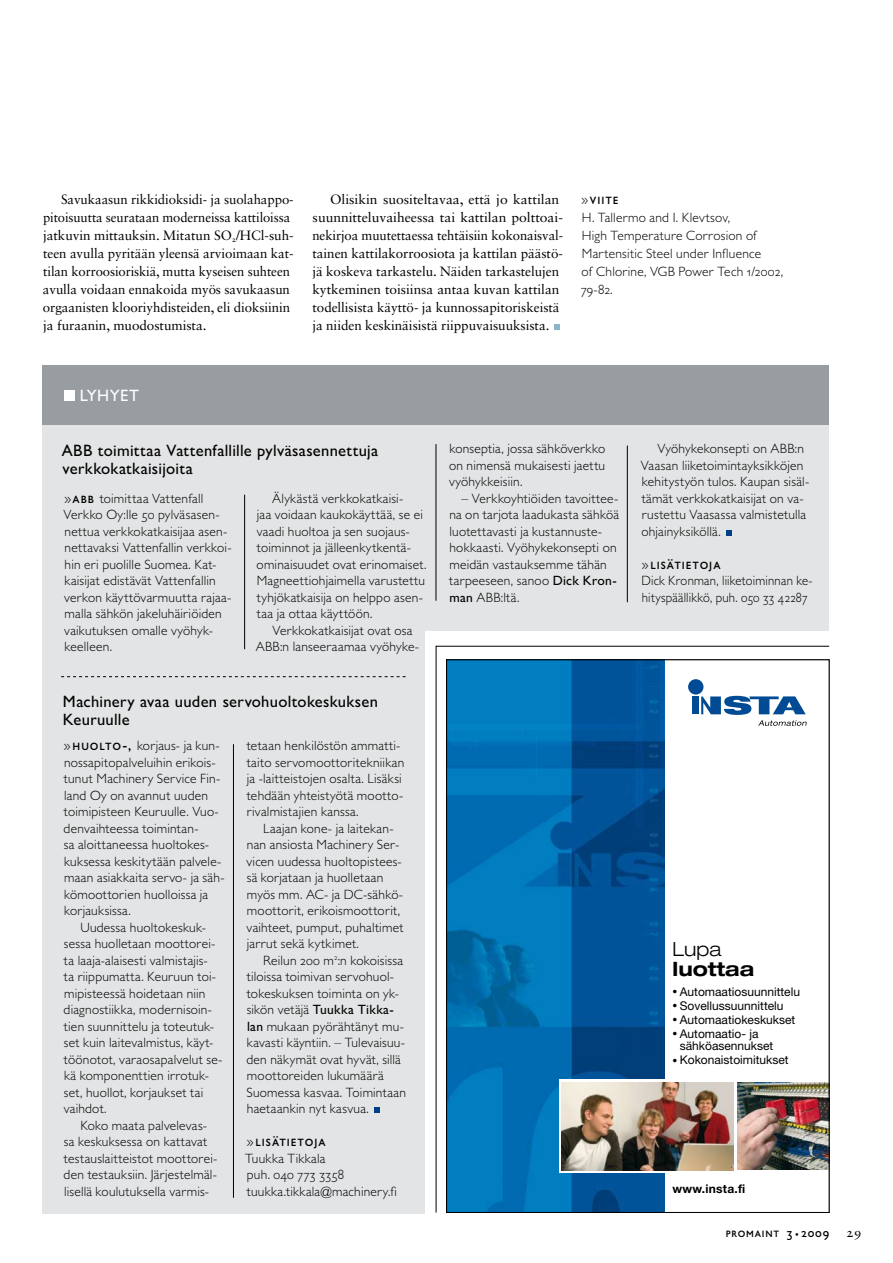
<style>
.page{position:relative;width:893px;height:1263px;background:#fff}
.page>*{position:absolute;margin:0;border:0;box-sizing:border-box;transform-origin:0 0}
.t1{font:700 expanded 19.5px "Helvetica Neue";color:#000}
.t2{font:300 expanded 19.5px "Helvetica Neue";color:#000}
.t3{font:500 16.5px/18px "Gill Sans MT Std";letter-spacing:.02em;color:#000}
.t4{font:500 16.5px "Gill Sans MT Std";letter-spacing:.185em;color:#fff}
.t5{font:500 15px "Gill Sans MT Std";letter-spacing:.065em;color:#000}
.t6{font:300 13.5px/16.5px "Gill Sans MT Std";letter-spacing:.025em;color:#000}
.t7{font:13.5px/18px "Sabon LT Std";letter-spacing:-.005em;color:#000}
.t8{font:300 13.5px/16.5px "Gill Sans MT Std";letter-spacing:.025em;color:#000;scale:.95 1}
.t9{font:500 13.2px "Gill Sans MT Std";letter-spacing:.06em;color:#000}
.t10{font:12px/12px "Helvetica Neue";color:#000}
.t11{font:700 12px "Helvetica Neue";letter-spacing:.02em;color:#000}
.s1{font-weight:300;font-size:13.5px}
.s2{font-weight:500;font-size:15px}
.s3{font-weight:500}
.s4{font-size:9.75px}
.s5{font-size:10.5px}
</style>
<div class="page">
<div style="left:42px;top:611px;width:383px;height:603px;background:#e3e4e5"></div>
<svg style="left:554px;top:324px;width:6px;height:6px"></svg>
<svg style="left:436px;top:646px;width:394px;height:567px"></svg>
<div style="left:688px;top:679px;width:15px;height:15px;background:#004b93;border-radius:50%"></div>
<div style="left:692px;top:696px;width:7px;height:18px;background:#004b93"></div>
<svg style="left:701px;top:696px;width:106px;height:30px"></svg>
<img style="left:448px;top:662px;width:216px;height:548px">
<svg style="left:559px;top:1079px;width:268px;height:94px"></svg>
<img style="left:562px;top:1083px;width:171px;height:87px">
<img style="left:737px;top:1082px;width:90px;height:88px">
<div style="left:43px;top:375px;width:786px;height:255px;background:#e3e4e5"></div>
<svg style="left:726px;top:530px;width:6px;height:6px"></svg>
<hr style="left:627px;top:446px;width:1px;height:156px;background:#000">
<hr style="left:436px;top:444px;width:1px;height:157px;background:#000">
<hr style="left:244px;top:495px;width:1px;height:154px;background:#000">
<hr style="left:233px;top:744px;width:1px;height:454px;background:#000">
<svg style="left:374px;top:1107px;width:6px;height:6px"></svg>
<div style="left:43px;top:365px;width:786px;height:60px;background:#989da1"></div>
<div style="left:64px;top:390px;width:10px;height:11px;background:#fff"></div>
<svg style="left:61px;top:676px;width:345px;height:1px"></svg>
<p class="t7" style="left:43px;top:191px;width:252px;text-indent:18px">Savukaasun rikkidioksidi- ja suolahappo&shy;pitoisuutta seurataan moderneissa kattiloissa jatkuvin mittauksin. Mitatun SO<sub>2</sub>/HCl-suh&shy;teen avulla pyritään yleensä arvioimaan kat&shy;tilan korroosioriskiä, mutta kyseisen suhteen avulla voidaan ennakoida myös savukaasun orgaanisten klooriyhdisteiden, eli dioksiinin ja furaanin, muodostumista.</p>
<p class="t7" style="left:312px;top:191px;width:252px;text-indent:18px">Olisikin suositeltavaa, että jo kattilan suunnitteluvaiheessa tai kattilan polttoai&shy;nekirjoa muutettaessa tehtäisiin kokonaisval&shy;tainen kattilakorroosiota ja kattilan päästö&shy;jä koskeva tarkastelu. Näiden tarkastelujen kytkeminen toisiinsa antaa kuvan kattilan todellisista käyttö- ja kunnossapitoriskeistä ja niiden keskinäisistä riippuvaisuuksista.</p>
<p class="t5" style="left:581px;top:190px;width:38px"><span class="s1">»</span>Viite</p>
<p class="t6" style="left:581px;top:209px;width:204px;line-height:18px">H . Tallermo and I . Klevtsov,<br>H igh Temperature Corrosion of<br>Martensitic Steel under I nfluence<br>of Chlorine, VGB Power Tech 1/2002,<br>79-82.</p>
<p class="t4" style="left:80px;top:385px;width:61px">Lyhyet</p>
<p class="t3" style="left:62px;top:441px;width:318px">ABB toimittaa Vattenfallille pylväsasennettuja verkkokatkaisijoita</p>
<p class="t6" style="left:64px;top:490px;width:169px">»<span class="s2">ABB</span> toimittaa Vattenfall<br>Verkko Oy:lle 50 pylväsasen&shy;nettua verkkokatkaisijaa asen&shy;nettavaksi Vattenfallin verkkoi&shy;hin eri puolille Suomea. Kat&shy;kaisijat edistävät Vattenfallin verkon käyttövarmuutta rajaa&shy;malla sähkön jakeluhäiriöiden vaikutuksen omalle vyöhyk&shy;keelleen.</p>
<p class="t6" style="left:257px;top:490px;width:171px;text-indent:16px">Älykästä verkkokatkaisi-<br>jaa voidaan kaukokäyttää, se ei vaadi huoltoa ja sen suojaus&shy;toiminnot ja jälleenkytkentä&shy;ominaisuudet ovat erinomaiset.<br>M agneettiohjaimella varustettu tyhjökatkaisija on helppo asen&shy;taa ja ottaa käyttöön.</p>
<p class="t6" style="left:256px;top:622px;width:165px;text-indent:17px">Verkkokatkaisijat ovat osa<br>ABB:n lanseeraamaa vyöhyke-</p>
<p class="t3" style="left:63px;top:692px;width:317px">Machinery avaa uuden servohuoltokeskuksen<br>Keuruulle</p>
<p class="t6" style="left:64px;top:737px;width:163px">»<span class="s2">Huolto-,</span> korjaus- ja kun&shy;nossapitopalveluihin erikois&shy;tunut Machinery Service Fin&shy;land Oy on avannut uuden toimipisteen Keuruulle. Vuo&shy;denvaihteessa toimintan-<br>sa aloittaneessa huoltokes&shy;kuksessa keskitytään palvele&shy;maan asiakkaita servo- ja säh&shy;kömoottorien huolloissa ja korjauksissa.</p>
<p class="t6" style="left:64px;top:919px;width:160px;text-indent:17px">Uudessa huoltokeskuk&shy;sessa huolletaan moottorei&shy;ta laaja-alaisesti valmistajis-<br>ta riippumatta. Keuruun toi&shy;mipisteessä hoidetaan niin diagnostiikka, modernisoin&shy;tien suunnittelu ja toteutuk&shy;set kuin laitevalmistus, käyt&shy;töönotot, varaosapalvelut se&shy;kä komponenttien irrotuk&shy;set, huollot, korjaukset tai vaihdot.</p>
<p class="t6" style="left:64px;top:1116px;width:155px;text-indent:17px">Koko maata palvelevas&shy;sa keskuksessa on kattavat testauslaitteistot moottorei&shy;den testauksiin. Järjestelmäl&shy;lisellä koulutuksella varmis-</p>
<p class="t6" style="left:247px;top:737px;width:159px">tetaan henkilöstön ammatti&shy;taito servomoottoritekniikan ja -laitteistojen osalta. Lisäksi tehdään yhteistyötä mootto&shy;rivalmistajien kanssa.</p>
<p class="t6" style="left:247px;top:819px;width:159px;text-indent:17px">Laajan kone- ja laitekan&shy;nan ansiosta Machinery Ser&shy;vicen uudessa huoltopistees&shy;sä korjataan ja huolletaan myös mm. AC- ja DC-sähkö&shy;moottorit, erikoismoottorit, vaihteet, pumput, puhaltimet jarrut sekä kytkimet.</p>
<p class="t6" style="left:246px;top:952px;width:161px;text-indent:17px">Reilun 200 m<sup>2</sup>:n kokoisissa tiloissa toimivan servohuol&shy;tokeskuksen toiminta on yk&shy;sikön vetäjä <span class="s3">Tuukka Tikka&shy;lan</span> mukaan pyörähtänyt mu&shy;kavasti käyntiin. – Tulevaisuu&shy;den näkymät ovat hyvät, sillä moottoreiden lukumäärä<br>Suomessa kasvaa. Toimintaan haetaankin nyt kasvua.</p>
<p class="t5" style="left:247px;top:1132px;width:80px"><span class="s1">»</span>Lisätietoja</p>
<p class="t6" style="left:245px;top:1150px;width:153px">Tuukka Tikkala<br>puh. 040 773 3358 tuukka.tikkala@machinery.fi</p>
<p class="t6" style="left:449px;top:440px;width:158px;text-align:justify">konseptia, jossa sähköverkko on nimensä mukaisesti jaettu vyöhykkeisiin.</p>
<p class="t6" style="left:449px;top:489px;width:171px;text-indent:12px">– Verkkoyhtiöiden tavoittee&shy;na on tarjota laadukasta sähköä luotettavasti ja kustannuste&shy;hokkaasti. Vyöhykekonsepti on meidän vastauksemme tähän tarpeeseen, sanoo <span class="s3">D ick Kron&shy;man</span> ABB:ltä.</p>
<p class="t6" style="left:641px;top:440px;width:170px;text-indent:17px">Vyöhykekonsepti on ABB:n<br>Vaasan liiketoimintayksikköjen kehitystyön tulos. Kaupan sisäl&shy;tämät verkkokatkaisijat on va&shy;rustettu Vaasassa valmistetulla ohjainyksiköllä.</p>
<p class="t5" style="left:642px;top:555px;width:80px"><span class="s1">»</span>Lisätietoja</p>
<p class="t8" style="left:642px;top:572px;width:181px">Dick Kronman, liiketoiminnan ke&shy;hityspäällikkö, puh. 050 33 42287</p>
<h1 class="t2" style="left:673px;top:937px;width:50px">Lupa</h1>
<h1 class="t1" style="left:673px;top:956px;width:83px">luottaa</h1>
<p class="t10" style="left:673px;top:985px;width:129px"><span class="s4">•</span> Automaatiosuunnittelu</p>
<p class="t10" style="left:673px;top:999px;width:113px"><span class="s4">•</span> Sovellussuunnittelu</p>
<p class="t10" style="left:673px;top:1013px;width:124px"><span class="s4">•</span> Automaatiokeskukset</p>
<p class="t10" style="left:680px;top:1027px;width:95px;text-indent:-7px"><span class="s4">•</span> Automaatio- ja sähköasennukset</p>
<p class="t10" style="left:673px;top:1053px;width:118px"><span class="s4">•</span> Kokonaistoimitukset</p>
<p class="t11" style="left:673px;top:1181px;width:74px">www.insta.fi</p>
<p class="t9" style="left:726px;top:1225px;width:105px">Promaint 3 <span class="s5">•</span> 2009</p>
<p class="t7" style="left:846px;top:1223px;width:17px">29</p>
</div>
